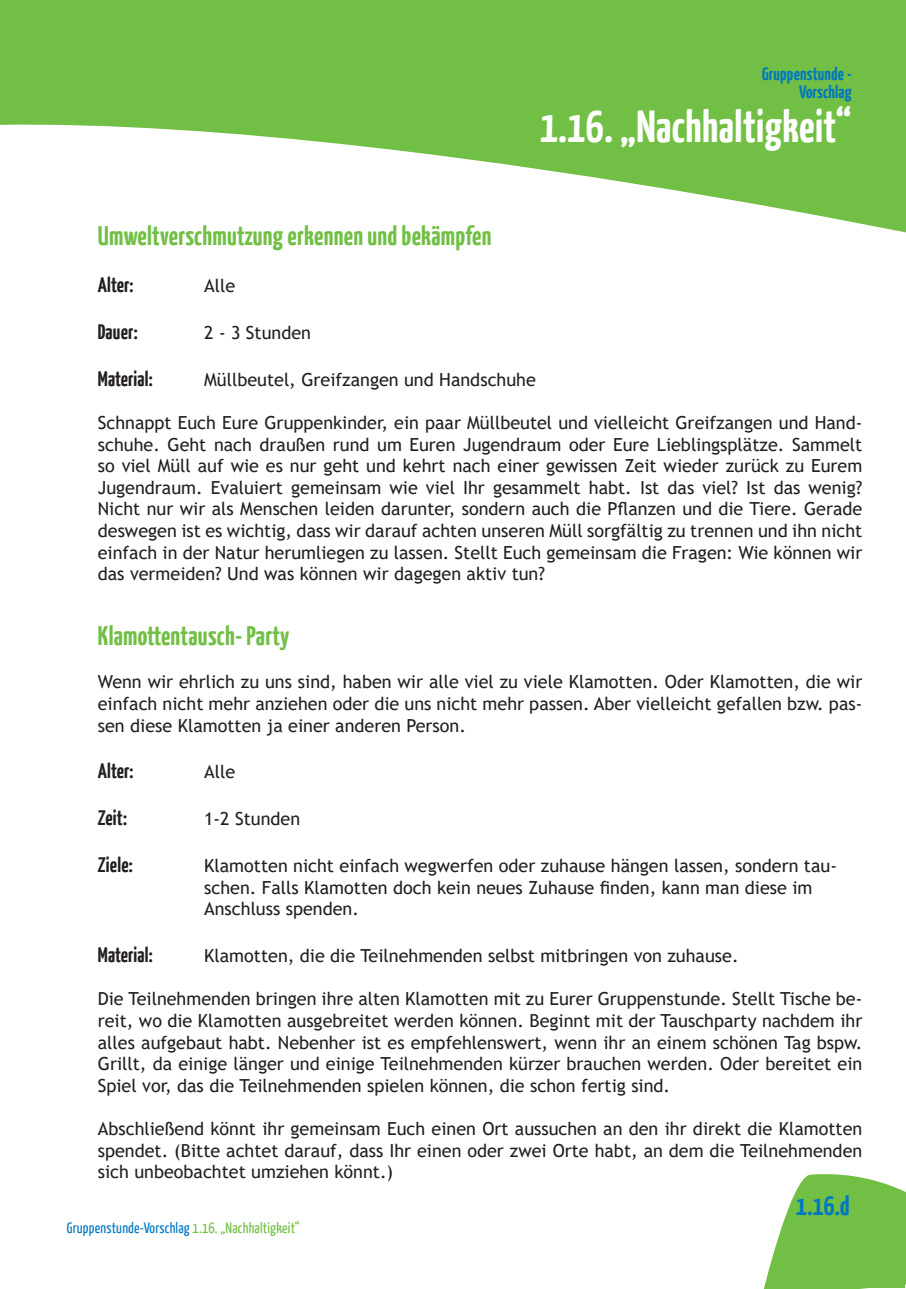
<style>
.page{position:relative;width:906px;height:1289px;background:#fff}
.page>*{position:absolute;margin:0;border:0;box-sizing:border-box;transform-origin:0 0}
.t1{font:700 45px "BDKJ";color:#fff}
.t2{font:700 27px "BDKJ";color:#71bf44}
.t3{font:700 27px "BDKJ";color:#0078c0}
.t4{font:700 21px "BDKJ";color:#231f20}
.t5{font:18px/21.6px "Trebuchet MS";color:#231f20;text-align:justify}
.t6{font:700 18px/18px "BDKJ";color:#0078c0;text-align:right}
.t7{font:15px "BDKJ";color:#0078c0}
.s1{color:#71bf44}
</style>
<div class="page">
<svg style="left:0;top:0;width:906px;height:233px;fill:#71bf44"></svg>
<svg style="left:764px;top:1174px;width:142px;height:114px"></svg>
<div style="left:839px;top:1238px;width:66px;height:50px;background:#71bf44"></div>
<p class="t6" style="left:762px;top:64px;width:91px">Gruppenstunde -<br>Vorschlag</p>
<h1 class="t1" style="left:540px;top:96px;width:313px">1.16. „Nachhaltigkeit“</h1>
<h2 class="t2" style="left:98px;top:218px;width:395px">Umweltverschmutzung erkennen und bekämpfen</h2>
<p class="t4" style="left:98px;top:271px;width:37px">Alter:</p>
<p class="t5" style="left:204px;top:275px;width:33px">Alle</p>
<p class="t4" style="left:98px;top:318px;width:41px">Dauer:</p>
<p class="t5" style="left:204px;top:321px;width:108px">2 - 3 Stunden</p>
<p class="t4" style="left:98px;top:364px;width:57px">Material:</p>
<p class="t5" style="left:204px;top:368px;width:333px">Müllbeutel, Greifzangen und Handschuhe</p>
<p class="t5" style="left:98px;top:411px;width:766px">Schnappt Euch Eure Gruppenkinder, ein paar Müllbeutel und vielleicht Greifzangen und Hand&shy;schuhe. Geht nach draußen rund um Euren Jugendraum oder Eure Lieblingsplätze. Sammelt so viel Müll auf wie es nur geht und kehrt nach einer gewissen Zeit wieder zurück zu Eurem Jugendraum. Evaluiert gemeinsam wie viel Ihr gesammelt habt. Ist das viel? Ist das wenig?<br>Nicht nur wir als Menschen leiden darunter, sondern auch die Pflanzen und die Tiere. Gerade deswegen ist es wichtig, dass wir darauf achten unseren Müll sorgfältig zu trennen und ihn nicht einfach in der Natur herumliegen zu lassen. Stellt Euch gemeinsam die Fragen: Wie können wir das vermeiden? Und was können wir dagegen aktiv tun?</p>
<h2 class="t2" style="left:98px;top:618px;width:193px">Klamottentausch- Party</h2>
<p class="t5" style="left:98px;top:671px;width:766px">Wenn wir ehrlich zu uns sind, haben wir alle viel zu viele Klamotten. Oder Klamotten, die wir einfach nicht mehr anziehen oder die uns nicht mehr passen. Aber vielleicht gefallen bzw. pas&shy;sen diese Klamotten ja einer anderen Person.</p>
<p class="t4" style="left:98px;top:757px;width:37px">Alter:</p>
<p class="t5" style="left:204px;top:761px;width:33px">Alle</p>
<p class="t4" style="left:98px;top:804px;width:31px">Zeit:</p>
<p class="t5" style="left:204px;top:807px;width:98px">1-2 Stunden</p>
<p class="t4" style="left:98px;top:850px;width:37px">Ziele:</p>
<p class="t5" style="left:204px;top:854px;width:634px;text-align:left">Klamotten nicht einfach wegwerfen oder zuhause hängen lassen, sondern tau&shy;schen. Falls Klamotten doch kein neues Zuhause finden, kann man diese im<br>Anschluss spenden.</p>
<p class="t4" style="left:98px;top:940px;width:57px">Material:</p>
<p class="t5" style="left:204px;top:944px;width:536px">Klamotten, die die Teilnehmenden selbst mitbringen von zuhause.</p>
<p class="t5" style="left:98px;top:987px;width:766px">Die Teilnehmenden bringen ihre alten Klamotten mit zu Eurer Gruppenstunde. Stellt Tische be&shy;reit, wo die Klamotten ausgebreitet werden können. Beginnt mit der Tauschparty nachdem ihr alles aufgebaut habt. Nebenher ist es empfehlenswert, wenn ihr an einem schönen Tag bspw.<br>Grillt, da einige länger und einige Teilnehmenden kürzer brauchen werden. Oder bereitet ein Spiel vor, das die Teilnehmenden spielen können, die schon fertig sind.</p>
<p class="t5" style="left:98px;top:1117px;width:766px">Abschließend könnt ihr gemeinsam Euch einen Ort aussuchen an den ihr direkt die Klamotten spendet. (Bitte achtet darauf, dass Ihr einen oder zwei Orte habt, an dem die Teilnehmenden sich unbeobachtet umziehen könnt.)</p>
<p class="t7" style="left:67px;top:1218px;width:234px">Gruppenstunde-Vorschlag <span class="s1">1.16. „Nachhaltigkeit“</span></p>
<h2 class="t3" style="left:796px;top:1187px;width:55px">1.16.d</h2>
</div>
